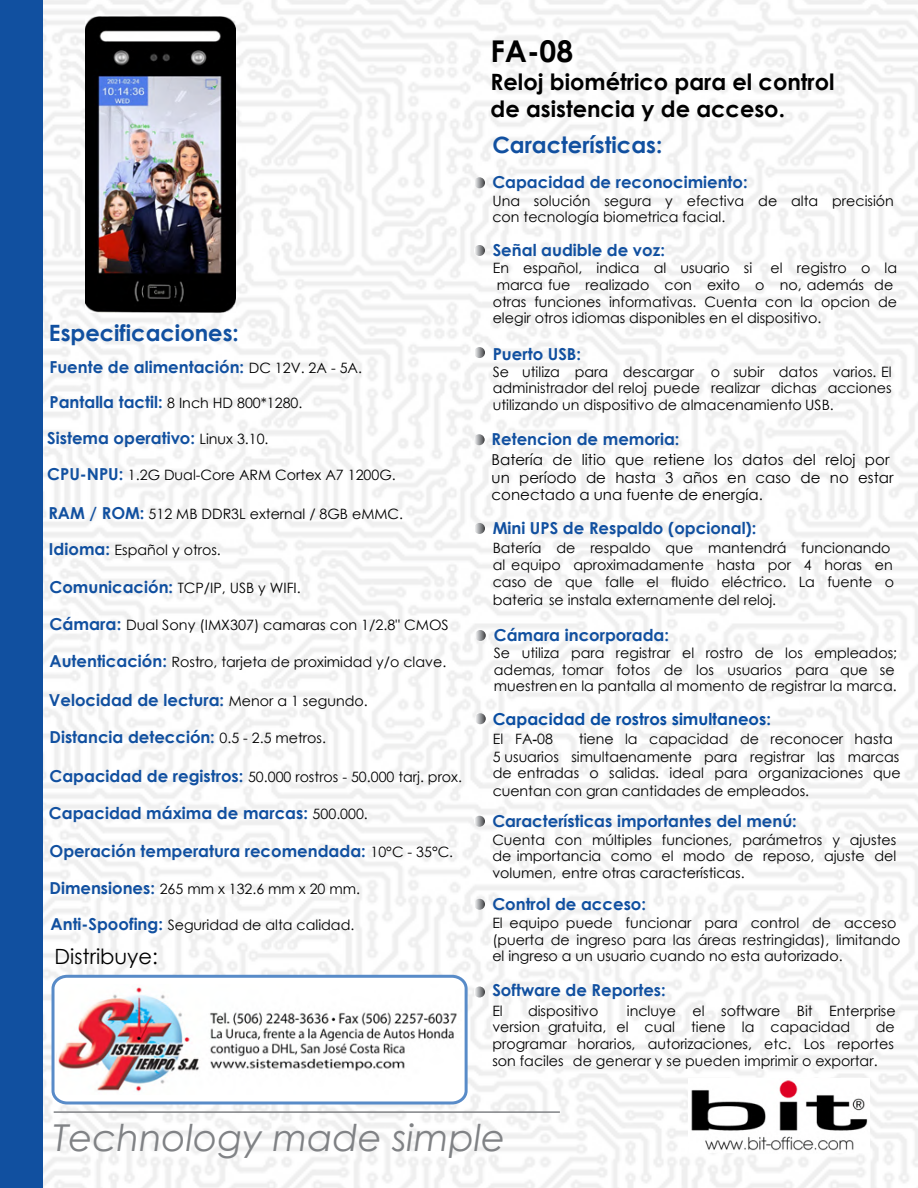
<style>
.page{position:relative;width:918px;height:1188px;background:#fff}
.page>*{position:absolute;margin:0;border:0;box-sizing:border-box;transform-origin:0 0}
.t1{font:italic 37.05px "Century Gothic";color:#808285}
.t2{font:700 30px "Century Gothic";color:#000}
.t3{font:700 22.5px/27px "Century Gothic";color:#000}
.t4{font:700 22.5px "Century Gothic";color:#1150a0}
.t5{font:21px "Century Gothic";color:#000}
.t6{font:700 16.5px "Century Gothic";color:#1150a0}
.t7{font:700 16.5px "Century Gothic";color:#084da2}
.t8{font:15px/17.7px "Century Gothic";color:#000}
.t9{font:14.25px/16.8px "Century Gothic";color:#000}
.s1{font-weight:400;font-size:14.25px;color:#000}
.s2{font-weight:700;font-size:16.5px;color:#1150a0}
.s3{font-family:"Arial"}
</style>
<div class="page">
<img style="left:42px;top:0;width:876px;height:1188px">
<div style="left:0;top:0;width:42px;height:1188px;background:#1150a0"></div>
<hr style="left:54px;top:1111px;width:506px;height:2px;background:#808285">
<svg style="left:474px;top:177px;width:11px;height:11px"></svg>
<svg style="left:474px;top:245px;width:11px;height:11px"></svg>
<svg style="left:474px;top:347px;width:11px;height:11px"></svg>
<svg style="left:474px;top:523px;width:11px;height:11px"></svg>
<svg style="left:474px;top:816px;width:11px;height:11px"></svg>
<svg style="left:474px;top:899px;width:11px;height:11px"></svg>
<svg style="left:474px;top:987px;width:11px;height:11px"></svg>
<svg style="left:50px;top:973px;width:419px;height:133px"></svg>
<svg style="left:474px;top:434px;width:11px;height:11px"></svg>
<svg style="left:475px;top:713px;width:11px;height:11px"></svg>
<img style="left:689px;top:1079px;width:180px;height:74px">
<img style="left:56px;top:984px;width:406px;height:111px">
<img style="left:85px;top:16px;width:151px;height:297px">
<svg style="left:475px;top:630px;width:11px;height:11px"></svg>
<h2 class="t2" style="left:490px;top:32px;width:84px">FA-08</h2>
<h3 class="t3" style="left:490px;top:67px;width:346px">Reloj biométrico para el control de asistencia y de acceso.</h3>
<h3 class="t4" style="left:492px;top:128px;width:172px">Características:</h3>
<p class="t6" style="left:492px;top:169px;width:257px">Capacidad de reconocimiento:</p>
<p class="t9" style="left:492px;top:192px;width:403px">Una solución segura y efectiva de alta precisión con tecnología biometrica facial.</p>
<p class="t9" style="left:493px;top:259px;width:261px">En español, indica al usuario si</p>
<p class="t9" style="left:771px;top:259px;width:128px">el registro o la</p>
<p class="t6" style="left:493px;top:238px;width:174px">Señal audible de voz:</p>
<p class="t9" style="left:493px;top:276px;width:406px">marca fue realizado con exito o no, además de otras funciones informativas. Cuenta con la opcion de elegir otros idiomas disponibles en el dispositivo.</p>
<p class="t9" style="left:493px;top:363px;width:400px;text-align:justify">Se utiliza para descargar o subir datos varios. El administrador del reloj puede realizar dichas acciones utilizando un dispositivo de almacenamiento USB.</p>
<h3 class="t4" style="left:49px;top:315px;width:191px">Especificaciones:</h3>
<p class="t6" style="left:493px;top:341px;width:90px">Puerto USB:</p>
<p class="t6" style="left:49px;top:355px;width:314px">Fuente de alimentación: <span class="s1">DC 12V. 2A - 5A.</span></p>
<p class="t9" style="left:50px;top:394px;width:254px"><span class="s2">Pantalla tactil:</span> 8 Inch HD 800*1280.</p>
<p class="t6" style="left:47px;top:426px;width:223px">Sistema operativo: <span class="s1">Linux 3.10.</span></p>
<p class="t6" style="left:492px;top:427px;width:189px">Retencion de memoria:</p>
<p class="t9" style="left:47px;top:466px;width:350px"><span class="s2">CPU-NPU:</span> 1.2G Dual-Core ARM Cortex A7 1200G.</p>
<p class="t9" style="left:48px;top:506px;width:356px"><span class="s2">RAM / ROM:</span> 512 MB DDR3L external / 8GB eMMC.</p>
<p class="t9" style="left:49px;top:542px;width:173px"><span class="s2">Idioma:</span> Español y otros.</p>
<p class="t9" style="left:49px;top:579px;width:253px"><span class="s2">Comunicación:</span> TCP/IP, USB y WIFI.</p>
<p class="t9" style="left:50px;top:616px;width:401px"><span class="s2">Cámara:</span> Dual Sony (IMX307) camaras con 1/2.8" CMOS</p>
<p class="t9" style="left:49px;top:653px;width:398px"><span class="s2">Autenticación:</span> Rostro, tarjeta de proximidad y/o clave.</p>
<p class="t6" style="left:49px;top:687px;width:320px">Velocidad de lectura: <span class="s1">Menor a 1 segundo.</span></p>
<p class="t6" style="left:49px;top:725px;width:278px">Distancia detección: <span class="s1">0.5 - 2.5 metros.</span></p>
<p class="t9" style="left:49px;top:768px;width:414px"><span class="s2">Capacidad de registros:</span> 50.000 rostros - 50.000 tarj. prox.</p>
<p class="t6" style="left:49px;top:800px;width:320px">Capacidad máxima de marcas: <span class="s1">500.000.</span></p>
<p class="t6" style="left:49px;top:838px;width:405px">Operación temperatura recomendada: <span class="s1">10°C - 35°C.</span></p>
<p class="t9" style="left:49px;top:880px;width:312px"><span class="s2">Dimensiones:</span> 265 mm x 132.6 mm x 20 mm.</p>
<p class="t9" style="left:51px;top:916px;width:305px"><span class="s2">Anti-Spoofing:</span> Seguridad de alta calidad.</p>
<h3 class="t5" style="left:55px;top:942px;width:105px">Distribuye:</h3>
<p class="t8" style="left:492px;top:451px;width:403px">Batería de litio que retiene los datos del reloj por un período de hasta 3 años en caso de no estar conectado a una fuente de energía.</p>
<p class="t6" style="left:493px;top:518px;width:265px">Mini UPS de Respaldo (opcional):</p>
<p class="t9" style="left:493px;top:539px;width:403px;line-height:17.4px">Batería de respaldo que mantendrá funcionando al equipo aproximadamente hasta por 4 horas en caso de que falle el fluido eléctrico. La fuente o bateria se instala externamente del reloj.</p>
<p class="t6" style="left:494px;top:622px;width:177px">Cámara incorporada:</p>
<p class="t9" style="left:494px;top:644px;width:405px">Se utiliza para registrar el rostro de los empleados; ademas, tomar fotos de los usuarios para que se muestrenen la pantalla al momento de registrar la marca.</p>
<p class="t9" style="left:493px;top:730px;width:62px">El FA<span class="s3">-</span>08</p>
<p class="t7" style="left:493px;top:709px;width:280px">Capacidad de rostros simultaneos:</p>
<p class="t9" style="left:493px;top:730px;width:408px;line-height:17.9px;text-indent:86px">tiene la capacidad de reconocer hasta<br>5 usuarios simultaenamente para registrar las marcas</p>
<p class="t9" style="left:493px;top:764px;width:409px;line-height:17.9px">de entradas o salidas. ideal para organizaciones que cuentan con gran cantidades de empleados.</p>
<p class="t6" style="left:492px;top:809px;width:306px">Características importantes del menú:</p>
<p class="t9" style="left:492px;top:831px;width:405px;text-align:justify">Cuenta con múltiples funciones, parámetros y ajustes de importancia como el modo de reposo, ajuste del volumen, entre otras características.</p>
<p class="t9" style="left:492px;top:914px;width:410px">El equipo puede funcionar para control de acceso (puerta de ingreso para las áreas restringidas), limitando el ingreso a un usuario cuando no esta autorizado.</p>
<p class="t6" style="left:492px;top:892px;width:155px">Control de acceso:</p>
<p class="t6" style="left:492px;top:978px;width:175px">Software de Reportes:</p>
<p class="t9" style="left:492px;top:1002px;width:405px;text-indent:135px">incluye el software Bit Enterprise version gratuita, el cual tiene la capacidad</p>
<p class="t9" style="left:492px;top:1002px;width:12px">El</p>
<p class="t9" style="left:528px;top:1002px;width:72px">dispositivo</p>
<p class="t9" style="left:492px;top:1019px;width:404px;text-align:justify;text-indent:383px">de programar horarios, autorizaciones, etc. Los reportes son faciles de generar y se pueden imprimir o exportar.</p>
<h1 class="t1" style="left:53px;top:1112px;width:454px">Technology made simple</h1>
</div>
